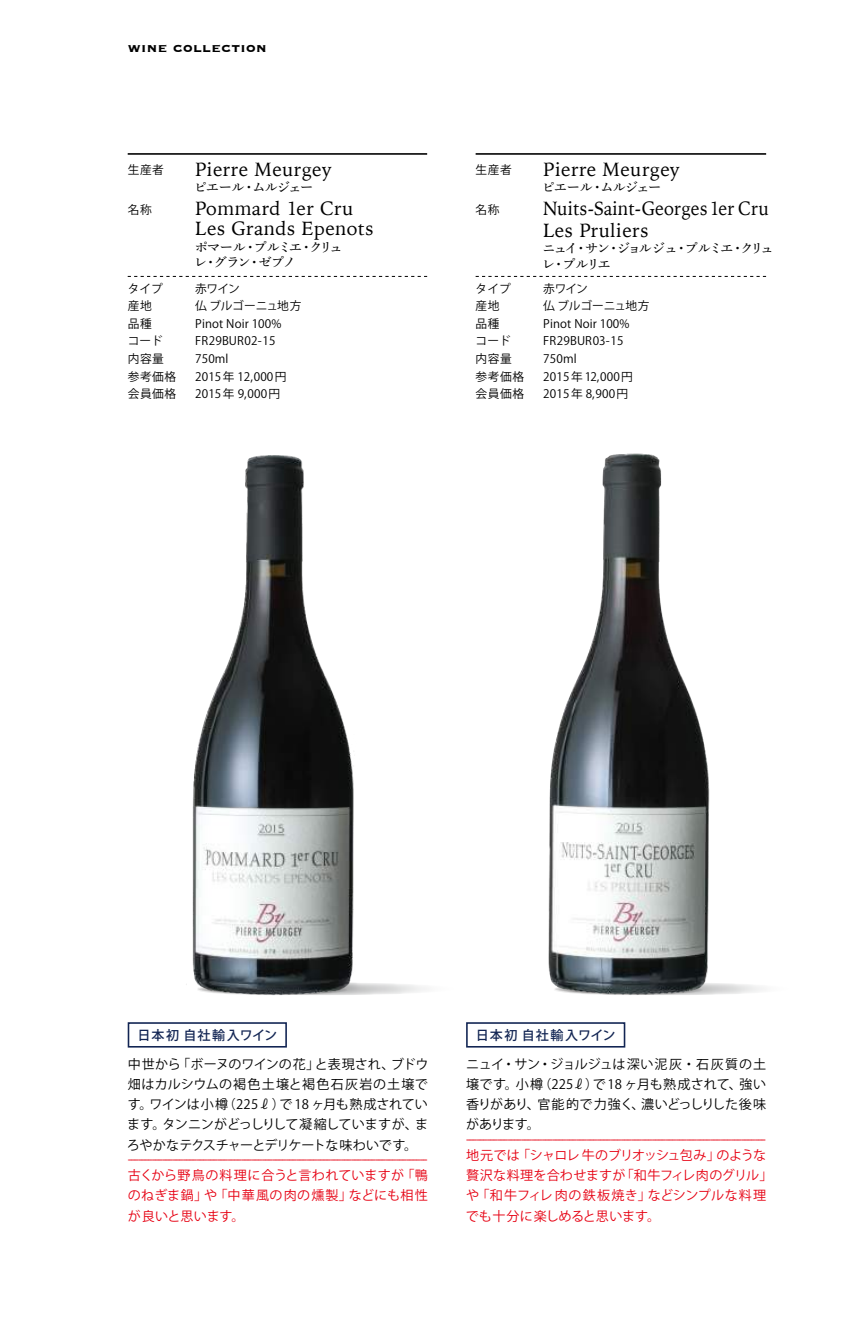
<style>
.page{position:relative;width:862px;height:1340px;background:#fff}
.page>*{position:absolute;margin:0;border:0;box-sizing:border-box;transform-origin:0 0}
.t1{font:19.12px/19.8px "Iowan Old Style";letter-spacing:.025em;color:#000}
.t2{font:19.12px/21.4px "Iowan Old Style";letter-spacing:.025em;color:#000;scale:.93 1}
.t3{font:700 15.75px "Copperplate";letter-spacing:.025em;color:#000}
.t4{font:13.05px/20.2px "Koz Go Pr 6 N";letter-spacing:.015em;color:#e60012}
.t5{font:13.05px/20.2px "Koz Go Pr 6 N";letter-spacing:-.01em;color:#000;text-align:justify}
.t6{font:13.05px/15.8px "Koz Go Pr 6 N";letter-spacing:-.055em;color:#e60012}
.t7{font:13.05px/15.8px "Shuei Min Pro M";letter-spacing:-.14em;color:#000}
.t8{font:13.05px/15.8px "Shuei Min Pro M";letter-spacing:-.08em;color:#000}
.t9{font:13.05px "Shuei Min Pro M";letter-spacing:-.06em;color:#000}
.t10{font:500 13.05px "Koz Go Pr 6 N";letter-spacing:.08em;color:#122553}
.t11{font:11.7px/17.6px "Koz Go Pr 6 N";letter-spacing:.01em;color:#000}
.t12{font:11.7px/17.6px "Koz Go Pr 6 N";letter-spacing:.05em;color:#000}
</style>
<div class="page">
<svg style="left:196px;top:982px;width:257px;height:13px"></svg>
<div style="left:554px;top:982px;width:234px;height:13px;background:#f9f9f9;border-radius:50%"></div>
<img style="left:186px;top:455px;width:213px;height:540px">
<img style="left:548px;top:453px;width:207px;height:542px">
<hr style="left:128px;top:153px;width:299px;height:2px;background:#000">
<hr style="left:475px;top:153px;width:290px;height:2px;background:#000">
<svg style="left:128px;top:276px;width:299px;height:1px"></svg>
<svg style="left:475px;top:276px;width:290px;height:1px"></svg>
<div style="left:128px;top:1022px;width:159px;height:25px;border:2px solid #122553"></div>
<div style="left:466px;top:1022px;width:159px;height:25px;border:2px solid #122553"></div>
<p class="t3" style="left:128px;top:38px;width:140px">wine collection</p>
<p class="t11" style="left:128px;top:161px;width:38px">生産者</p>
<p class="t11" style="left:128px;top:201px;width:25px">名称</p>
<h1 class="t1" style="left:195px;top:158px;width:137px">Pierre Meurgey</h1>
<p class="t9" style="left:194px;top:178px;width:121px">ピエール・ムルジェー</p>
<h1 class="t1" style="left:195px;top:198px;width:180px">Pommard 1er Cru<br>Les Grands Epenots</h1>
<p class="t8" style="left:194px;top:238px;width:150px">ポマール・プルミエ・クリュレ・グラン・ゼプノ</p>
<p class="t11" style="left:475px;top:161px;width:38px">生産者</p>
<p class="t11" style="left:475px;top:201px;width:25px">名称</p>
<h1 class="t1" style="left:543px;top:158px;width:137px">Pierre Meurgey</h1>
<p class="t9" style="left:541px;top:178px;width:121px">ピエール・ムルジェー</p>
<h1 class="t2" style="left:543px;top:197px;width:244px">Nuits-Saint-Georges 1er Cru<br>Les Pruliers</h1>
<p class="t7" style="left:542px;top:240px;width:233px">ニュイ・サン・ジョルジュ・プルミエ・クリュレ・プルリエ</p>
<p class="t12" style="left:128px;top:280px;width:50px">タイプ産地<br>品種<br>コード内容量参考価格会員価格</p>
<p class="t11" style="left:195px;top:280px;width:108px">赤ワイン<br>仏 ブルゴーニュ地方<br>Pinot Noir 100%<br>FR29BUR02-15<br>750ml<br>2015 年 12,000 円<br>2015 年 9,000円</p>
<p class="t12" style="left:475px;top:280px;width:50px">タイプ産地<br>品種<br>コード内容量参考価格会員価格</p>
<p class="t11" style="left:543px;top:280px;width:108px">赤ワイン<br>仏 ブルゴーニュ地方<br>Pinot Noir 100%<br>FR29BUR03-15<br>750ml<br>2015 年 12,000 円<br>2015 年 8,900 円　</p>
<p class="t10" style="left:137px;top:1027px;width:141px">日本初 自社輸入ワイン</p>
<p class="t10" style="left:475px;top:1027px;width:141px">日本初 自社輸入ワイン</p>
<p class="t5" style="left:127px;top:1054px;width:303px">中世から「ボーヌのワインの花」と表現され、ブドウ畑はカルシウムの褐色土壌と褐色石灰岩の土壌です。ワインは小樽（225ℓ）で 18 ヶ月も熟成されています。タンニンがどっしりして凝縮していますが、まろやかなテクスチャーとデリケートな味わいです。</p>
<p class="t4" style="left:128px;top:1151px;width:301px;line-height:15.8px">---------------------------------------------------------------------------------------古くから野鳥の料理に合うと言われていますが「鴨</p>
<p class="t4" style="left:128px;top:1185px;width:301px">のねぎま鍋」や「中華風の肉の燻製」などにも相性が良いと思います。</p>
<p class="t5" style="left:466px;top:1054px;width:301px">ニュイ・サン・ジョルジュは深い泥灰・石灰質の土壌です。小樽（225ℓ）で 18 ヶ月も熟成されて、強い香りがあり、官能的で力強く、濃いどっしりした後味があります。</p>
<p class="t6" style="left:466px;top:1131px;width:301px">---------------------------------------------------------------------------------------地元では「シャロレ牛のブリオッシュ包み」のような</p>
<p class="t4" style="left:465px;top:1165px;width:308px">贅沢な料理を合わせますが「和牛フィレ肉のグリル」や「和牛フィレ肉の鉄板焼き」などシンプルな料理でも十分に楽しめると思います。</p>
</div>
